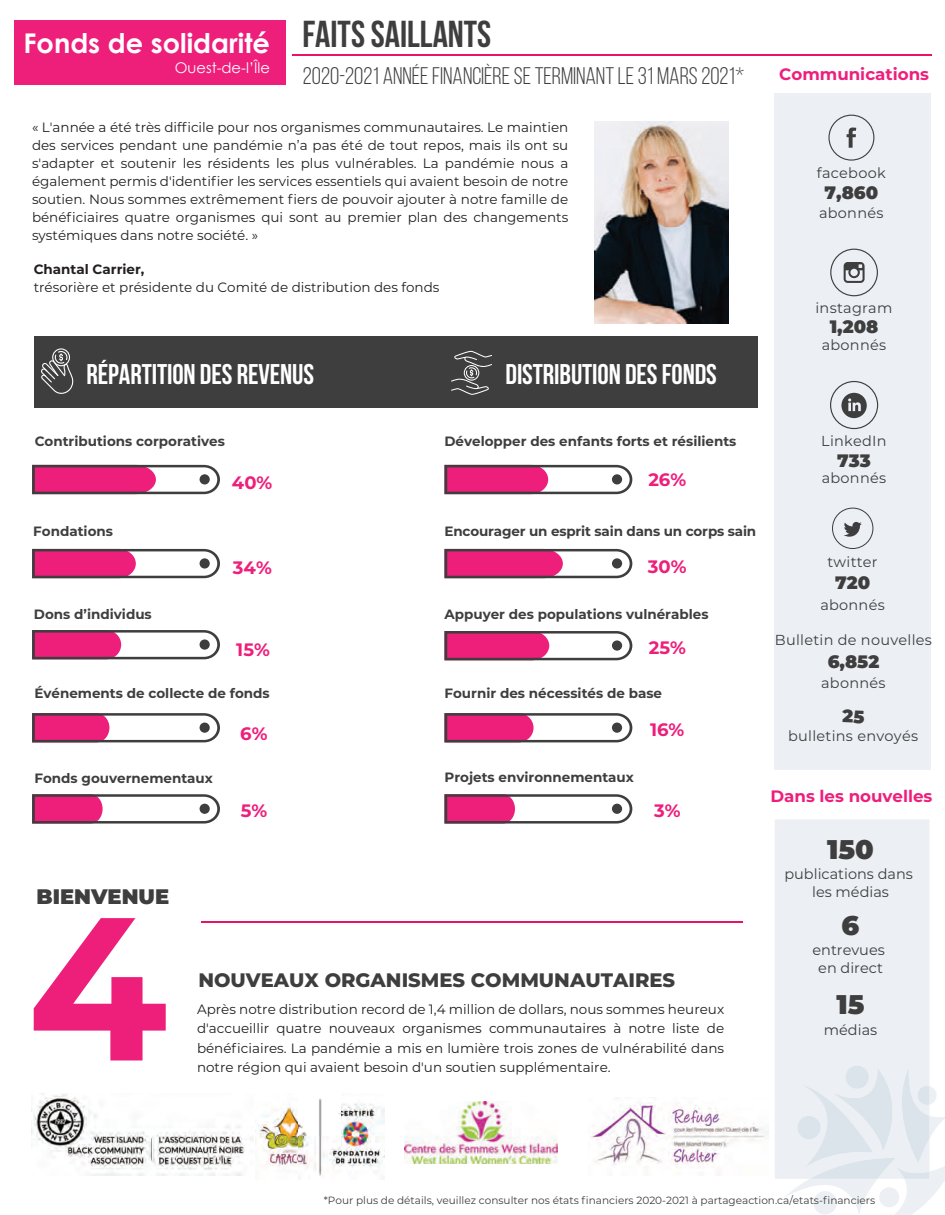
<style>
.page{position:relative;width:945px;height:1215px;background:#fff}
.page>*{position:absolute;margin:0;border:0;box-sizing:border-box;transform-origin:0 0}
.t1{font:700 203.4px "Montserrat";color:#ee1e7b}
.t2{font:700 37.5px "Bebas Neue";color:#3e3e3f}
.t3{font:700 28.5px "Bebas Neue";letter-spacing:-.005em;color:#fff}
.t4{font:700 27.15px "Century Gothic";color:#fff}
.t5{font:900 27px "Montserrat";color:#3e3e3f}
.t6{font:24px "Bebas Neue";color:#3e3e3f}
.t7{font:900 21px "Montserrat";color:#3e3e3f}
.t8{font:800 19.5px "Montserrat";color:#3e3e3f}
.t9{font:700 18px "Montserrat";color:#ee1e7b}
.t10{font:900 18px "Montserrat";color:#3e3e3f}
.t11{font:700 16.5px "Montserrat";color:#ee1e7b}
.t12{font:14.7px "Century Gothic";color:#fff}
.t13{font:14.4px "Montserrat";letter-spacing:.02em;color:#3e3e3f}
.t14{font:14.4px/17.4px "Montserrat";color:#3e3e3f;text-align:center}
.t15{font:13.5px/18px "Montserrat";color:#231f20;text-align:justify}
.t16{font:700 13.5px "Montserrat";color:#3e3e3f}
.t17{font:700 13.5px "Montserrat";color:#231f20}
.t18{font:10.5px "Montserrat";color:#3e3e3f}
</style>
<div class="page">
<div style="left:775px;top:819px;width:154px;height:360px;background:#ecf0f4"></div>
<div style="left:774px;top:94px;width:157px;height:676px;background:#ecf0f4"></div>
<svg style="left:784px;top:1065px;width:161px;height:150px"></svg>
<div style="left:34px;top:337px;width:723px;height:71px;background:#3e3e3f"></div>
<svg style="left:828px;top:115px;width:46px;height:46px"></svg>
<svg style="left:830px;top:249px;width:48px;height:47px"></svg>
<svg style="left:832px;top:508px;width:41px;height:41px"></svg>
<svg style="left:830px;top:381px;width:48px;height:48px"></svg>
<hr style="left:293px;top:55px;width:639px;height:1px;background:#ec1168">
<hr style="left:201px;top:921px;width:542px;height:1px;background:#ec1168">
<svg style="left:41px;top:348px;width:33px;height:46px"></svg>
<svg style="left:451px;top:351px;width:41px;height:44px"></svg>
<img style="left:32px;top:1093px;width:221px;height:82px">
<img style="left:405px;top:1101px;width:152px;height:63px">
<img style="left:255px;top:1098px;width:130px;height:81px">
<img style="left:591px;top:1097px;width:178px;height:71px">
<svg style="left:32px;top:465px;width:188px;height:29px"></svg>
<svg style="left:32px;top:549px;width:188px;height:29px"></svg>
<svg style="left:444px;top:465px;width:188px;height:29px"></svg>
<svg style="left:444px;top:549px;width:188px;height:29px"></svg>
<svg style="left:444px;top:631px;width:188px;height:29px"></svg>
<svg style="left:32px;top:630px;width:188px;height:29px"></svg>
<svg style="left:444px;top:713px;width:188px;height:29px"></svg>
<svg style="left:32px;top:713px;width:188px;height:29px"></svg>
<svg style="left:32px;top:794px;width:188px;height:30px"></svg>
<svg style="left:444px;top:794px;width:188px;height:30px"></svg>
<div style="left:14px;top:20px;width:272px;height:64px;background:#ee1e7b"></div>
<img style="left:594px;top:122px;width:135px;height:201px">
<h3 class="t4" style="left:24px;top:22px;width:248px">Fonds de solidarité</h3>
<p class="t12" style="left:175px;top:58px;width:97px">Ouest-de-l’Île</p>
<h2 class="t2" style="left:302px;top:13px;width:190px">FAITS SAILLANTS</h2>
<h3 class="t6" style="left:303px;top:63px;width:443px">2020-2021 ANNÉE FINANCIÈRE SE TERMINANT LE 31 MARS 2021*</h3>
<p class="t15" style="left:32px;top:117px;width:538px">« L'année a été très difficile pour nos organismes communautaires. Le maintien des services pendant une pandémie n’a pas été de tout repos, mais ils ont su s'adapter et soutenir les résidents les plus vulnérables. La pandémie nous a également permis d'identifier les services essentiels qui avaient besoin de notre soutien. Nous sommes extrêmement fiers de pouvoir ajouter à notre famille de bénéficiaires quatre organismes qui sont au premier plan des changements systémiques dans notre société. »</p>
<p class="t17" style="left:34px;top:259px;width:112px">Chantal Carrier,</p>
<p class="t15" style="left:34px;top:277px;width:407px">trésorière et présidente du Comité de distribution des fonds</p>
<h3 class="t3" style="left:86px;top:359px;width:229px">RÉPARTITION DES REVENUS</h3>
<h3 class="t3" style="left:506px;top:359px;width:213px">DISTRIBUTION DES FONDS</h3>
<p class="t11" style="left:779px;top:62px;width:151px">Communications</p>
<p class="t13" style="left:817px;top:163px;width:70px">facebook</p>
<h3 class="t10" style="left:825px;top:179px;width:55px">7,860</h3>
<p class="t13" style="left:819px;top:203px;width:66px">abonnés</p>
<p class="t13" style="left:815px;top:298px;width:78px">instagram</p>
<h3 class="t10" style="left:830px;top:314px;width:50px">1,208</h3>
<p class="t13" style="left:822px;top:335px;width:66px">abonnés</p>
<p class="t16" style="left:35px;top:432px;width:192px">Contributions corporatives</p>
<p class="t16" style="left:444px;top:432px;width:293px">Développer des enfants forts et résilients</p>
<h3 class="t9" style="left:232px;top:469px;width:42px">40%</h3>
<h3 class="t9" style="left:648px;top:467px;width:39px">26%</h3>
<p class="t16" style="left:33px;top:521px;width:81px">Fondations</p>
<p class="t16" style="left:34px;top:605px;width:119px">Dons d’individus</p>
<p class="t16" style="left:444px;top:521px;width:313px">Encourager un esprit sain dans un corps sain</p>
<h3 class="t9" style="left:233px;top:554px;width:40px">34%</h3>
<h3 class="t9" style="left:648px;top:553px;width:40px">30%</h3>
<p class="t16" style="left:444px;top:604px;width:266px">Appuyer des populations vulnérables</p>
<h3 class="t9" style="left:236px;top:637px;width:35px">15%</h3>
<h3 class="t9" style="left:649px;top:635px;width:39px">25%</h3>
<p class="t16" style="left:34px;top:684px;width:237px">Événements de collecte de fonds</p>
<p class="t16" style="left:444px;top:683px;width:219px">Fournir des nécessités de base</p>
<p class="t16" style="left:34px;top:768px;width:180px">Fonds gouvernementaux</p>
<h3 class="t9" style="left:240px;top:721px;width:29px">6%</h3>
<h3 class="t9" style="left:650px;top:716px;width:36px">16%</h3>
<p class="t16" style="left:444px;top:768px;width:191px">Projets environnementaux</p>
<h3 class="t9" style="left:241px;top:798px;width:28px">5%</h3>
<h3 class="t9" style="left:654px;top:798px;width:28px">3%</h3>
<h3 class="t7" style="left:37px;top:881px;width:134px">BIENVENUE</h3>
<h1 class="t1" style="left:27px;top:842px;width:142px">4</h1>
<h3 class="t8" style="left:198px;top:966px;width:478px">NOUVEAUX ORGANISMES COMMUNAUTAIRES</h3>
<p class="t15" style="left:197px;top:999px;width:529px;line-height:19.5px">Après notre distribution record de 1,4 million de dollars, nous sommes heureux d'accueillir quatre nouveaux organismes communautaires à notre liste de bénéficiaires. La pandémie a mis en lumière trois zones de vulnérabilité dans</p>
<p class="t15" style="left:197px;top:1058px;width:415px">notre région qui avaient besoin d'un soutien supplémentaire.</p>
<p class="t13" style="left:821px;top:431px;width:67px">LinkedIn</p>
<h3 class="t10" style="left:837px;top:447px;width:35px">733</h3>
<p class="t13" style="left:822px;top:468px;width:66px">abonnés</p>
<p class="t13" style="left:827px;top:552px;width:52px">twitter</p>
<h3 class="t10" style="left:835px;top:569px;width:37px">720</h3>
<p class="t13" style="left:820px;top:595px;width:66px">abonnés</p>
<p class="t13" style="left:775px;top:630px;width:159px">Bulletin de nouvelles</p>
<h3 class="t10" style="left:828px;top:648px;width:53px">6,852</h3>
<p class="t13" style="left:821px;top:673px;width:66px">abonnés</p>
<p class="t13" style="left:788px;top:726px;width:131px">bulletins envoyés</p>
<p class="t11" style="left:770px;top:784px;width:164px">Dans les nouvelles</p>
<h3 class="t5" style="left:827px;top:829px;width:48px">150</h3>
<p class="t14" style="left:784px;top:865px;width:130px">publications dans les médias</p>
<h3 class="t5" style="left:842px;top:905px;width:19px">6</h3>
<p class="t14" style="left:813px;top:941px;width:74px">entrevues en direct</p>
<h3 class="t5" style="left:837px;top:985px;width:29px">15</h3>
<p class="t13" style="left:824px;top:1020px;width:55px">médias</p>
<p class="t18" style="left:324px;top:1194px;width:553px">*Pour plus de détails, veuillez consulter nos états financiers 2020-2021 à partageaction.ca/etats-financiers</p>
</div>
